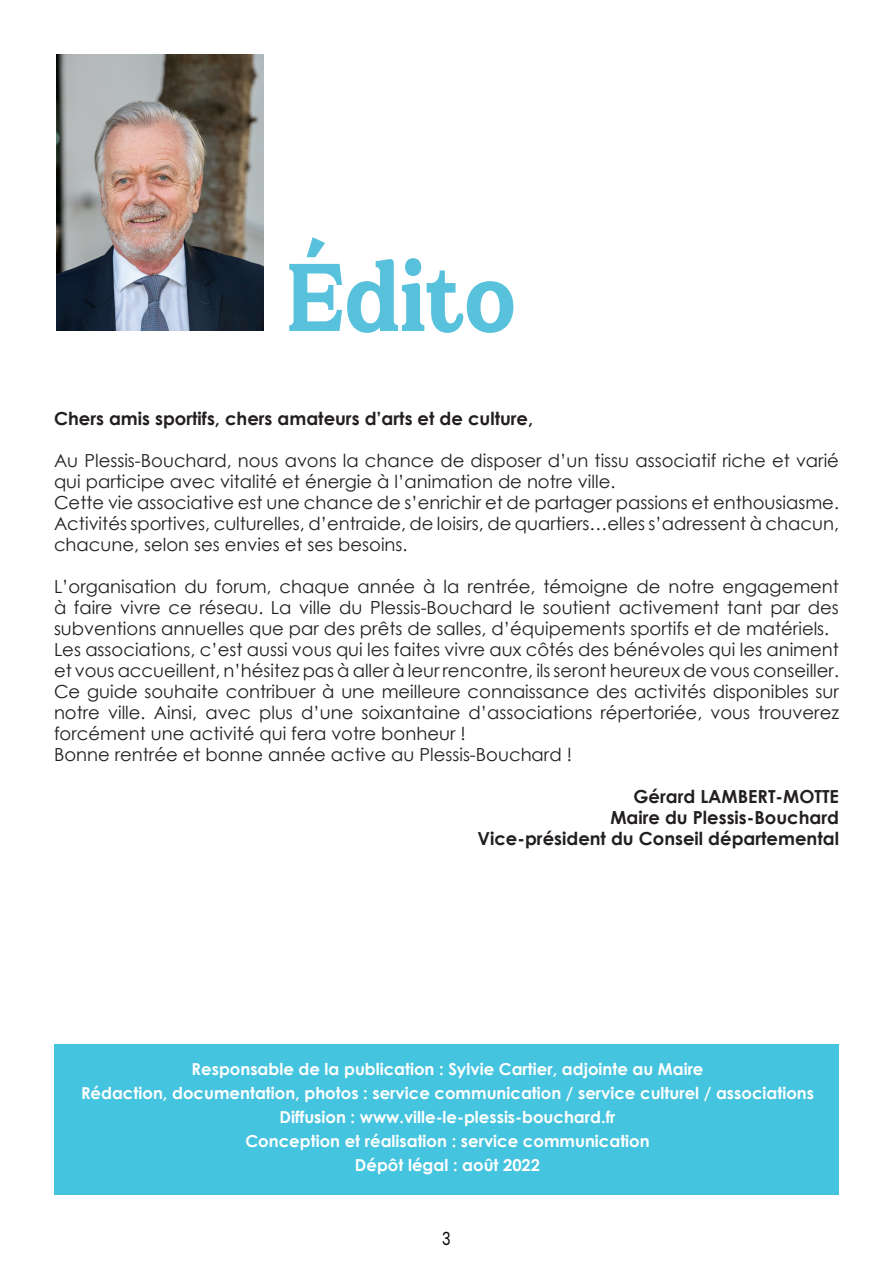
<style>
.page{position:relative;width:893px;height:1263px;background:#fff}
.page>*{position:absolute;margin:0;border:0;box-sizing:border-box;transform-origin:0 0}
.t1{font:75px "Prigille Hands";color:#58c2dc;scale:.9 1}
.t2{font:18px/21px "Century Gothic";color:#231f20}
.t3{font:700 18px "Century Gothic";color:#231f20}
.t4{font:18px "Poppins";color:#000001;scale:.81 1}
.t5{font:700 16.5px "Century Gothic";color:#fff}
</style>
<div class="page">
<img style="left:56px;top:54px;width:208px;height:277px">
<div style="left:54px;top:1044px;width:785px;height:151px;background:#45c4df"></div>
<p class="t1" style="left:287px;top:236px;width:256px">Édito</p>
<p class="t3" style="left:54px;top:404px;width:481px">Chers amis sportifs, chers amateurs d’arts et de culture,</p>
<p class="t2" style="left:54px;top:449px;width:786px">Au Plessis-Bouchard, nous avons la chance de disposer d’un tissu associatif riche et varié qui participe avec vitalité et énergie à l’animation de notre ville.</p>
<p class="t2" style="left:54px;top:491px;width:786px">Cette vie associative est une chance de s’enrichir et de partager passions et enthousiasme.</p>
<p class="t2" style="left:54px;top:512px;width:786px">Activités sportives, culturelles, d’entraide, de loisirs, de quartiers…elles s’adressent à chacun, chacune, selon ses envies et ses besoins.</p>
<p class="t2" style="left:54px;top:575px;width:786px;text-align:justify">L’organisation du forum, chaque année à la rentrée, témoigne de notre engagement à faire vivre ce réseau. La ville du Plessis-Bouchard le soutient activement tant par des subventions annuelles que par des prêts de salles, d’équipements sportifs et de matériels.</p>
<p class="t2" style="left:54px;top:638px;width:786px">Les associations, c’est aussi vous qui les faites vivre aux côtés des bénévoles qui les animent et vous accueillent, n’hésitez pas à aller à leur rencontre, ils seront heureux de vous conseiller.</p>
<p class="t2" style="left:54px;top:680px;width:786px;text-align:justify">Ce guide souhaite contribuer à une meilleure connaissance des activités disponibles sur notre ville. Ainsi, avec plus d’une soixantaine d’associations répertoriée, vous trouverez forcément une activité qui fera votre bonheur !</p>
<p class="t2" style="left:54px;top:743px;width:519px">Bonne rentrée et bonne année active au Plessis-Bouchard !</p>
<p class="t3" style="left:633px;top:782px;width:207px">Gérard LAMBERT-MOTTE</p>
<p class="t3" style="left:610px;top:803px;width:230px">Maire du Plessis-Bouchard</p>
<p class="t3" style="left:477px;top:824px;width:363px">Vice-président du Conseil départemental</p>
<p class="t5" style="left:192px;top:1056px;width:513px">Responsable de la publication : Sylvie Cartier, adjointe au Maire</p>
<p class="t5" style="left:81px;top:1080px;width:734px">Rédaction, documentation, photos : service communication / service culturel / associations</p>
<p class="t5" style="left:280px;top:1104px;width:337px">Diffusion : www.ville-le-plessis-bouchard.fr</p>
<p class="t5" style="left:245px;top:1128px;width:406px">Conception et réalisation : service communication</p>
<p class="t5" style="left:355px;top:1152px;width:187px">Dépôt légal : août 2022</p>
<p class="t4" style="left:442px;top:1228px;width:12px">3</p>
</div>
